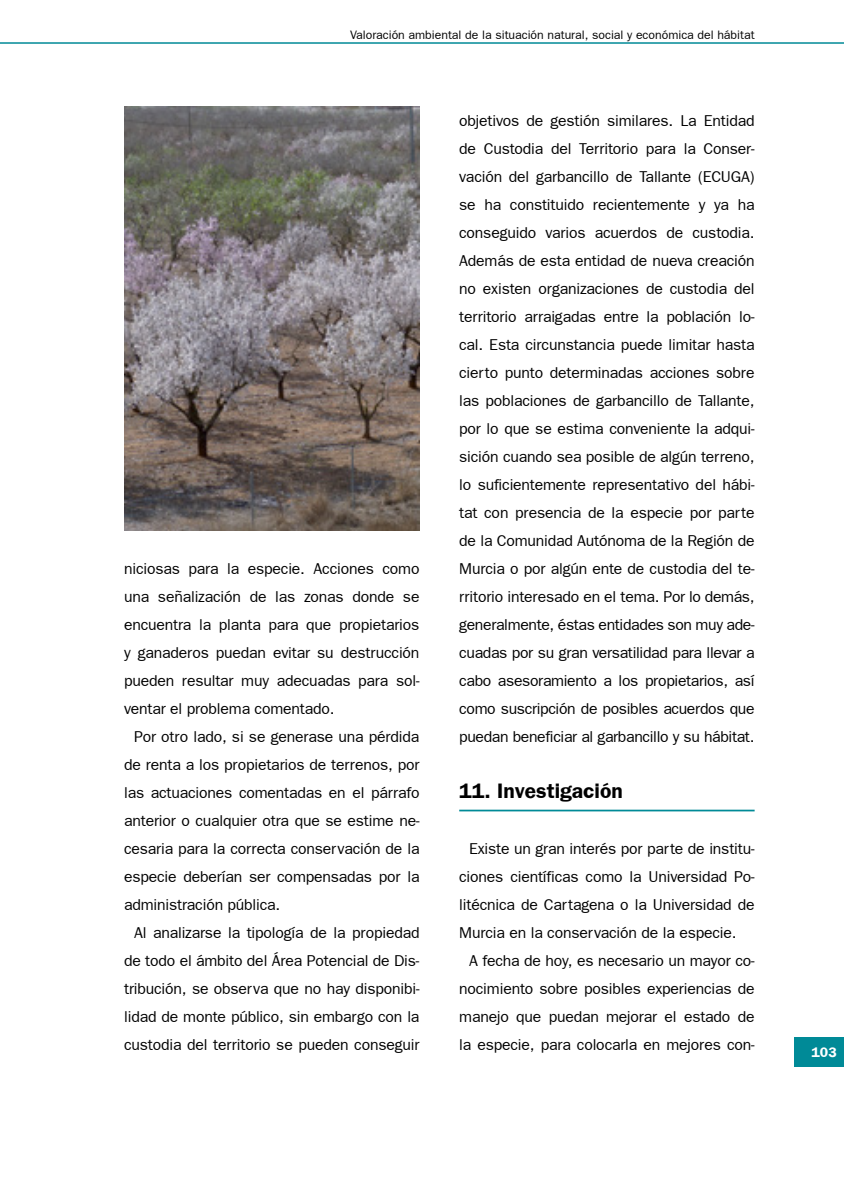
<style>
.page{position:relative;width:844px;height:1191px;background:#fff}
.page>*{position:absolute;margin:0;border:0;box-sizing:border-box;transform-origin:0 0}
.t1{font:700 21px "Frankfurt Gothic";color:#000}
.t2{font:15.75px/28px "Frankfurt Gothic Plain";letter-spacing:-.01em;color:#000;text-align:justify}
.t3{font:700 14px "Frankfurt Gothic";color:#fff}
.t4{font:12.25px "Frankfurt Gothic Plain";color:#000}
</style>
<div class="page">
<div style="left:794px;top:1037px;width:49px;height:30px;background:#008a97"></div>
<hr style="left:0;top:43px;width:843px;height:1px;background:#008a97">
<hr style="left:459px;top:809px;width:295px;height:2px;background:#008a97">
<img style="left:124px;top:106px;width:295px;height:425px">
<p class="t4" style="left:350px;top:27px;width:405px">Valoración ambiental de la situación natural, social y económica del hábitat</p>
<p class="t2" style="left:124px;top:554px;width:297px">niciosas para la especie. Acciones como una señalización de las zonas donde se encuentra la planta para que propietarios y ganaderos puedan evitar su destrucción pueden resultar muy adecuadas para sol&shy;ventar el problema comentado.</p>
<p class="t2" style="left:124px;top:722px;width:297px;text-indent:10px">Por otro lado, si se generase una pérdida de renta a los propietarios de terrenos, por las actuaciones comentadas en el párrafo anterior o cualquier otra que se estime ne&shy;cesaria para la correcta conservación de la especie deberían ser compensadas por la administración pública.</p>
<p class="t2" style="left:124px;top:918px;width:297px;text-indent:10px">Al analizarse la tipología de la propiedad de todo el ámbito del Área Potencial de Dis&shy;tribución, se observa que no hay disponibi&shy;lidad de monte público, sin embargo con la custodia del territorio se pueden conseguir</p>
<p class="t2" style="left:459px;top:106px;width:297px">objetivos de gestión similares. La Entidad de Custodia del Territorio para la Conser&shy;vación del garbancillo de Tallante (ECUGA) se ha constituido recientemente y ya ha conseguido varios acuerdos de custodia.<br>Además de esta entidad de nueva creación no existen organizaciones de custodia del territorio arraigadas entre la población lo&shy;cal. Esta circunstancia puede limitar hasta cierto punto determinadas acciones sobre las poblaciones de garbancillo de Tallante, por lo que se estima conveniente la adqui&shy;sición cuando sea posible de algún terreno, lo suficientemente representativo del hábi&shy;tat con presencia de la especie por parte de la Comunidad Autónoma de la Región de Murcia o por algún ente de custodia del te&shy;rritorio interesado en el tema. Por lo demás, generalmente, éstas entidades son muy ade&shy;cuadas por su gran versatilidad para llevar a cabo asesoramiento a los propietarios, así como suscripción de posibles acuerdos que puedan beneficiar al garbancillo y su hábitat.</p>
<h1 class="t1" style="left:459px;top:778px;width:165px">11. Investigación</h1>
<p class="t2" style="left:459px;top:834px;width:297px;text-indent:10px">Existe un gran interés por parte de institu&shy;ciones científicas como la Universidad Po&shy;litécnica de Cartagena o la Universidad de Murcia en la conservación de la especie.</p>
<p class="t2" style="left:459px;top:946px;width:297px;text-indent:10px">A fecha de hoy, es necesario un mayor co&shy;nocimiento sobre posibles experiencias de manejo que puedan mejorar el estado de la especie, para colocarla en mejores con-</p>
<p class="t3" style="left:811px;top:1043px;width:27px">103</p>
</div>
